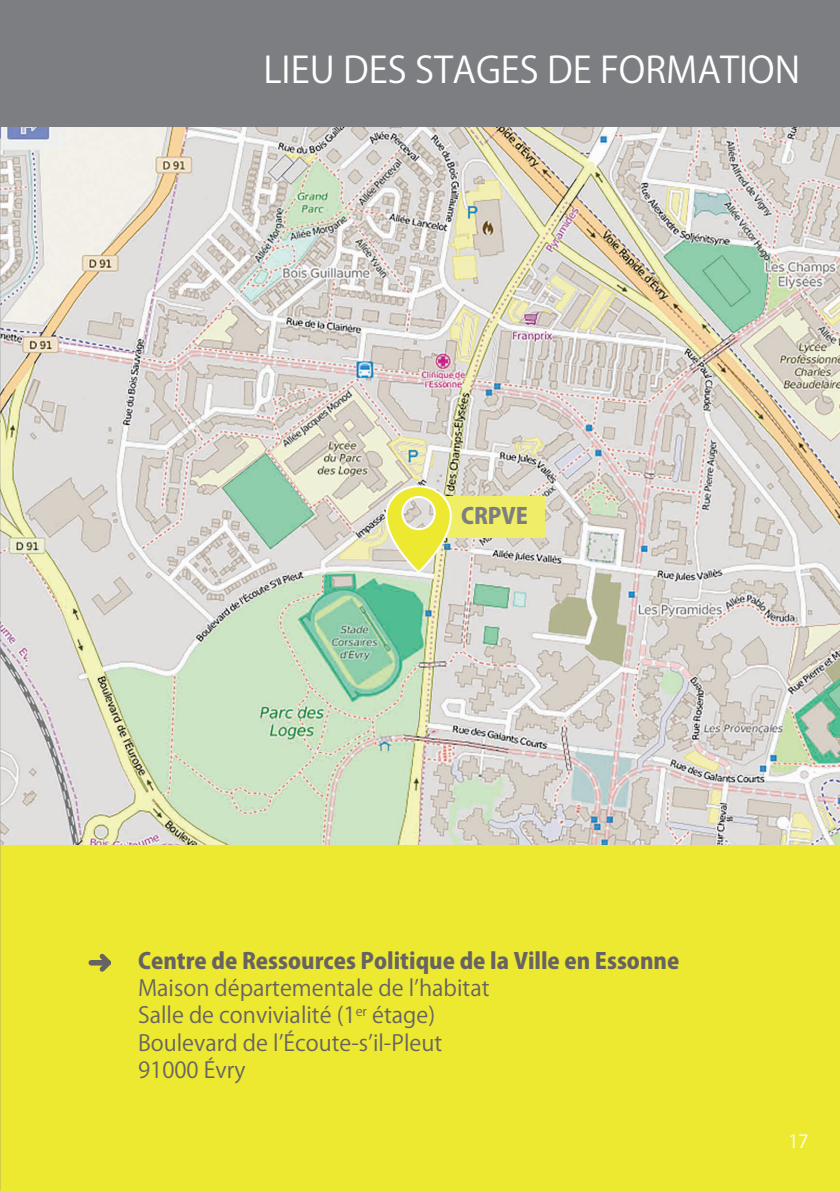
<style>
.page{position:relative;width:840px;height:1191px;background:#fff}
.page>*{position:absolute;margin:0;border:0;box-sizing:border-box;transform-origin:0 0}
.t1{font:36px "Koz Go Pr 6 N";color:#fff}
.t2{font:22px "Koz Go Pr 6 N";color:#676363}
.t3{font:800 22px "Koz Go Pr 6 N";color:#676363}
.t4{font:800 22px "Koz Go Pr 6 N";color:#7d7e82}
.t5{font:18px "Koz Go Pr 6 N";color:#fff}
</style>
<div class="page">
<img style="left:0;top:126px;width:839px;height:719px">
<div style="left:0;top:0;width:839px;height:126px;background:#7d7e82"></div>
<div style="left:0;top:845px;width:839px;height:346px;background:#ede931"></div>
<div style="left:91px;top:960px;width:17px;height:5px;background:#676363"></div>
<svg style="left:95px;top:953px;width:16px;height:19px"></svg>
<div style="left:438px;top:496px;width:106px;height:41px;background:#f0ed67"></div>
<svg style="left:384px;top:484px;width:68px;height:90px;background:#e5e28b"></svg>
<p class="t1" style="left:263px;top:50px;width:538px">LIEU DES STAGES DE FORMATION</p>
<p class="t4" style="left:461px;top:503px;width:68px">CRPVE</p>
<p class="t3" style="left:138px;top:948px;width:542px">Centre de Ressources Politique de la Ville en Essonne</p>
<p class="t2" style="left:138px;top:975px;width:353px">Maison départementale de l’habitat</p>
<p class="t2" style="left:138px;top:1003px;width:298px">Salle de convivialité (1<sup>er</sup> étage)</p>
<p class="t2" style="left:138px;top:1030px;width:305px">Boulevard de l’Écoute-s’il-Pleut</p>
<p class="t2" style="left:138px;top:1057px;width:109px">91000 Évry</p>
<p class="t5" style="left:788px;top:1131px;width:21px">17</p>
</div>
